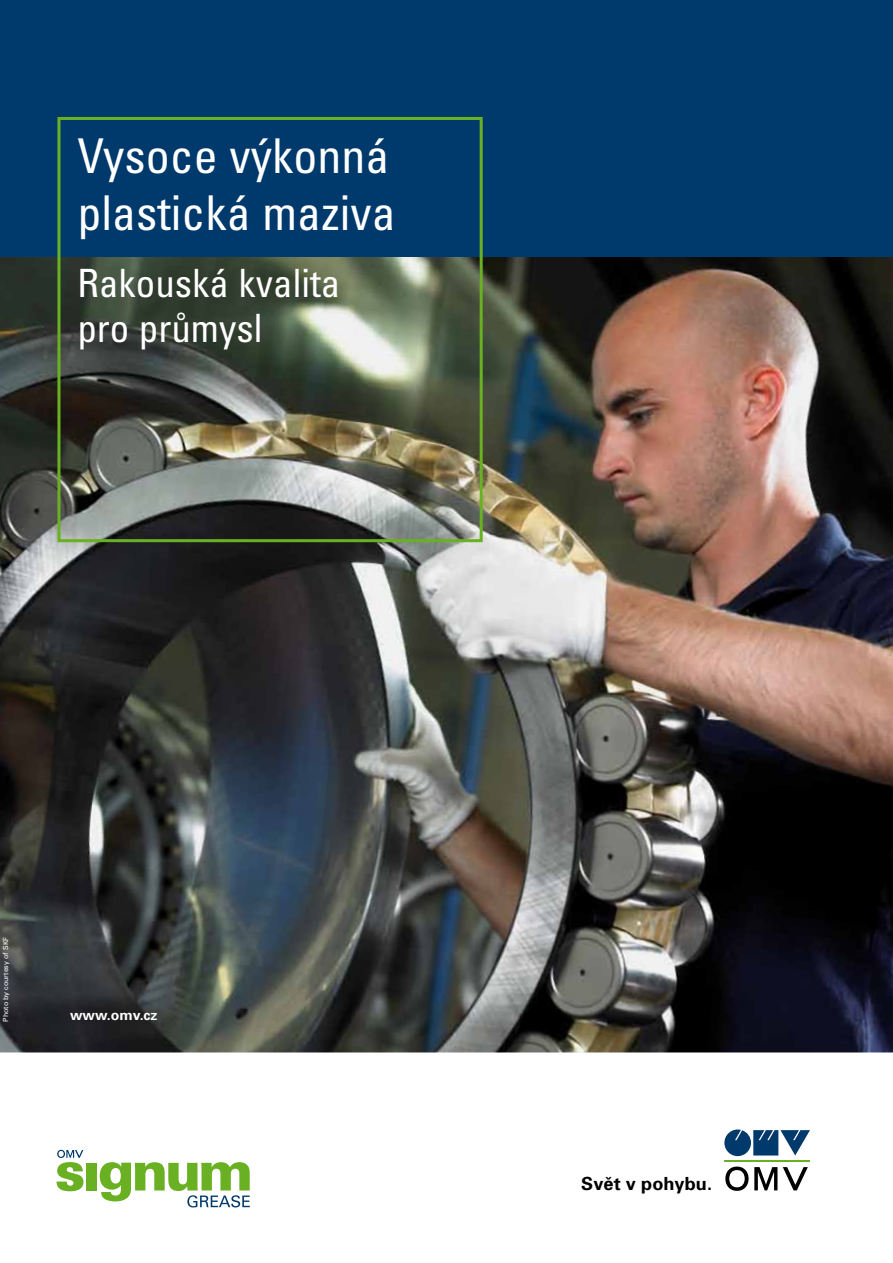
<style>
.page{position:relative;width:893px;height:1263px;background:#fff}
.page>*{position:absolute;margin:0;border:0;box-sizing:border-box;transform-origin:0 0}
.t1{font:condensed 48px/57px "Univers CE";color:#fff}
.t2{font:condensed 39px/45px "Univers CE";color:#fff}
.t3{font:700 18.15px "Univers CE";letter-spacing:.005em;color:#000}
.t4{font:700 14.1px "Univers CE";color:#fff}
.t5{font:7.05px "Univers CE";color:#fff}
</style>
<div class="page">
<img style="left:0;top:256px;width:893px;height:796px">
<div style="left:0;top:0;width:893px;height:256px;background:#00396b"></div>
<div style="left:57px;top:117px;width:426px;height:425px;border:3px solid #6ab023"></div>
<div style="left:86px;top:1163px;width:11px;height:27px;background:#6ab023"></div>
<svg style="left:56px;top:1150px;width:27px;height:41px"></svg>
<svg style="left:100px;top:1162px;width:150px;height:45px"></svg>
<svg style="left:724px;top:1129px;width:86px;height:27px"></svg>
<svg style="left:725px;top:1166px;width:52px;height:25px"></svg>
<svg style="left:783px;top:1167px;width:25px;height:23px"></svg>
<hr style="left:724px;top:1160px;width:86px;height:2px;background:#6ab023">
<p class="t1" style="left:77px;top:128px;width:320px">Vysoce výkonná plastická maziva</p>
<p class="t2" style="left:77px;top:262px;width:264px">Rakouská kvalita pro průmysl</p>
<p class="t5" style="left:2px;top:1022px;width:86px;rotate:-90deg">Photo by courtesy of SKF</p>
<p class="t4" style="left:70px;top:1007px;width:89px">www.omv.cz</p>
<p class="t3" style="left:581px;top:1174px;width:132px">Svět v pohybu.</p>
</div>
